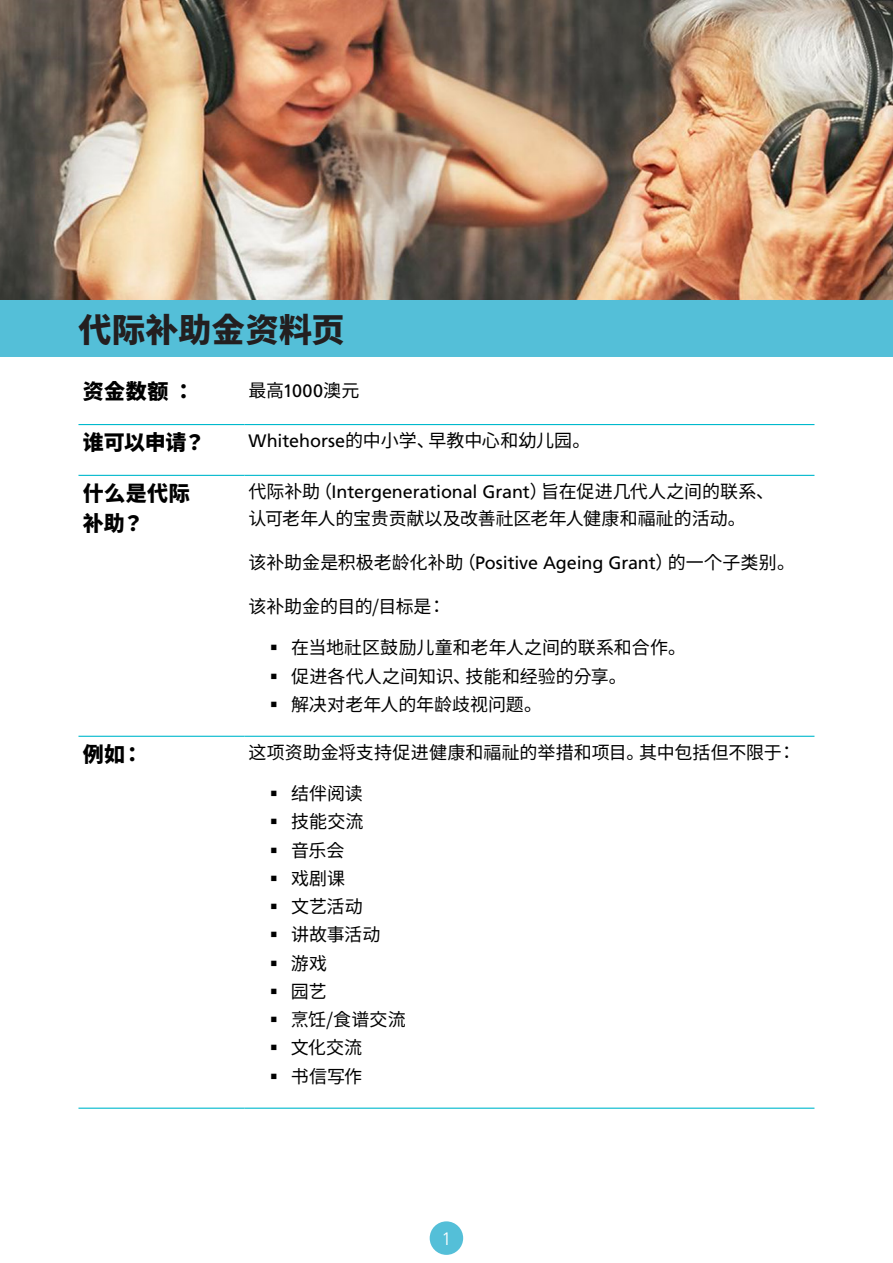
<style>
.page{position:relative;width:893px;height:1263px;background:#fff}
.page>*{position:absolute;margin:0;border:0;box-sizing:border-box;transform-origin:0 0}
.t1{font:900 33px "Noto Sans CJ Kkr";letter-spacing:.015em;color:#231f20}
.t2{font:900 21px/30px "Noto Sans CJ Kkr";letter-spacing:.02em;color:#000}
.t3{font:18px/28.2px "Noto Sans CJ Kkr";letter-spacing:-.005em;color:#000}
.t4{font:18px "Frutiger LT Pro";letter-spacing:-.005em;color:#000}
.t5{font:300 18px "Frutiger LT Pro";color:#fff}
.s1{font-family:"Frutiger LT Pro"}
.s2{font-family:"Noto Sans CJ Kkr"}
</style>
<div class="page">
<img style="left:0;top:0;width:893px;height:300px">
<div style="left:0;top:300px;width:893px;height:56px;background:#54bfd8"></div>
<hr style="left:78px;top:424px;width:166px;height:1px;background:#00b9cd">
<hr style="left:244px;top:424px;width:570px;height:1px;background:#00b9cd">
<hr style="left:78px;top:475px;width:166px;height:1px;background:#00b9cd">
<hr style="left:244px;top:475px;width:570px;height:1px;background:#00b9cd">
<hr style="left:78px;top:736px;width:166px;height:1px;background:#00b9cd">
<hr style="left:244px;top:736px;width:570px;height:1px;background:#00b9cd">
<hr style="left:78px;top:1107px;width:166px;height:2px;background:#00b9cd">
<hr style="left:244px;top:1107px;width:570px;height:2px;background:#00b9cd">
<div style="left:430px;top:1221px;width:33px;height:34px;background:#54bfd8;border-radius:50%"></div>
<h1 class="t1" style="left:78px;top:311px;width:267px">代际补助金资料页</h1>
<p class="t2" style="left:83px;top:377px;width:113px">资金数额 ：</p>
<p class="t3" style="left:249px;top:376px;width:112px">最高<span class="s1">1000</span>澳元</p>
<p class="t2" style="left:83px;top:428px;width:124px">谁可以申请？</p>
<p class="t3" style="left:249px;top:427px;width:343px"><span class="s1">Whitehorse</span>的中小学、早教中心和幼儿园。</p>
<p class="t2" style="left:83px;top:478px;width:109px">什么是代际补助？</p>
<p class="t4" style="left:249px;top:481px;width:527px"><span class="s2">代际补助（</span>Intergenerational Grant<span class="s2">）旨在促进几代人之间的联系、</span></p>
<p class="t3" style="left:249px;top:505px;width:499px">认可老年人的宝贵贡献以及改善社区老年人健康和福祉的活动。</p>
<p class="t3" style="left:249px;top:549px;width:548px">该补助金是积极老龄化补助（<span class="s1">Positive Ageing Grant</span>）的一个子类别。</p>
<p class="t3" style="left:249px;top:593px;width:199px">该补助金的目的/目标是：</p>
<p class="t3" style="left:291px;top:634px;width:397px">在当地社区鼓励儿童和老年人之间的联系和合作。促进各代人之间知识、技能和经验的分享。<br>解决对老年人的年龄歧视问题。</p>
<p class="t2" style="left:83px;top:739px;width:62px">例如：</p>
<p class="t3" style="left:249px;top:739px;width:549px">这项资助金将支持促进健康和福祉的举措和项目。其中包括但不限于：</p>
<p class="t3" style="left:291px;top:780px;width:116px">结伴阅读<br>技能交流<br>音乐会<br>戏剧课<br>文艺活动<br>讲故事活动<br>游戏<br>园艺<br>烹饪/食谱交流文化交流<br>书信写作</p>
<p class="t5" style="left:441px;top:1228px;width:12px">1</p>
</div>
